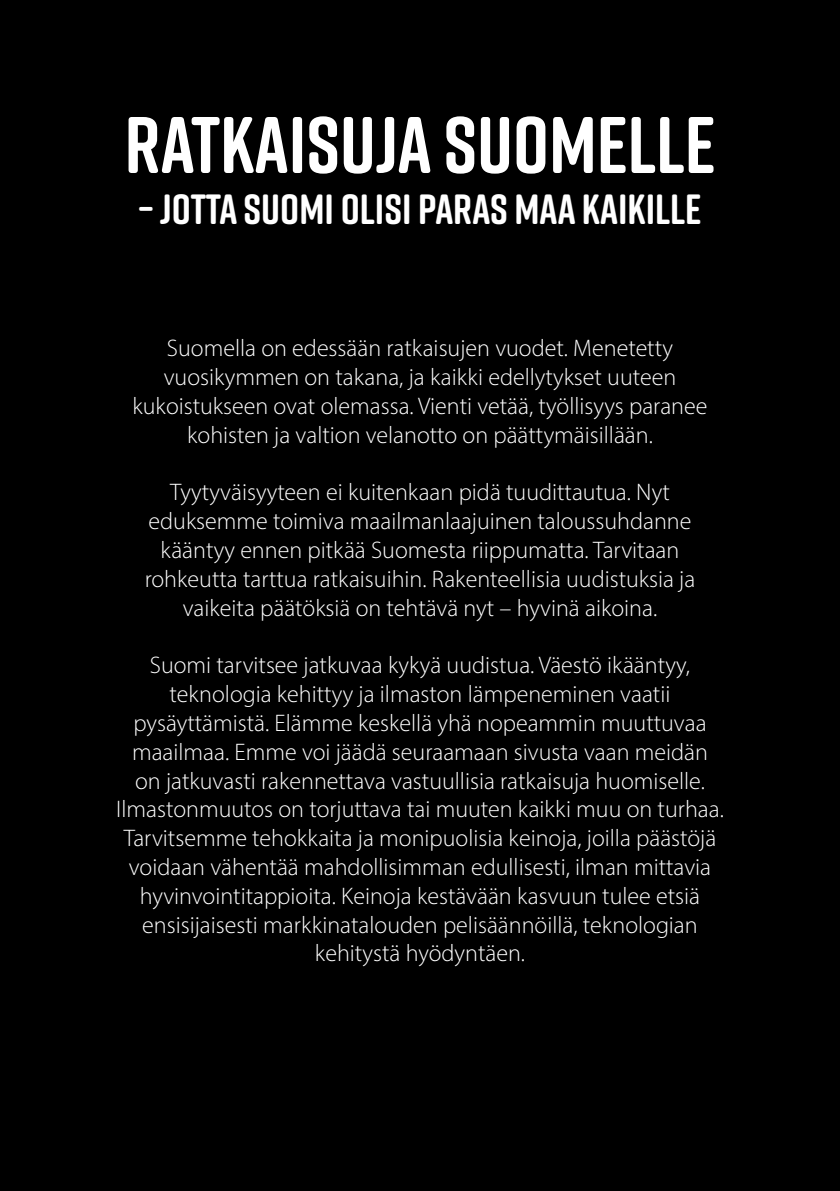
<style>
.page{position:relative;width:840px;height:1191px;background:#fff}
.page>*{position:absolute;margin:0;border:0;box-sizing:border-box;transform-origin:0 0}
.t1{font:700 80px "Rift Soft";color:#fff}
.t2{font:700 42.2px "Rift Soft";color:#fff}
.t3{font:300 24px/28.8px "Myriad Pro";color:#fff;text-align:center}
</style>
<div class="page">
<div style="left:0;top:0;width:839px;height:1191px;background:#000"></div>
<h1 class="t1" style="left:124px;top:88px;width:592px">RATKAISUJA SUOMELLE</h1>
<h2 class="t2" style="left:138px;top:179px;width:564px">– JOTTA SUOMI OLISI PARAS MAA KAIKILLE</h2>
<p class="t3" style="left:132px;top:334px;width:576px">Suomella on edessään ratkaisujen vuodet. Menetetty vuosikymmen on takana, ja kaikki edellytykset uuteen kukoistukseen ovat olemassa. Vienti vetää, työllisyys paranee kohisten ja valtion velanotto on päättymäisillään.</p>
<p class="t3" style="left:145px;top:478px;width:552px">Tyytyväisyyteen ei kuitenkaan pidä tuudittautua. Nyt eduksemme toimiva maailmanlaajuinen taloussuhdanne kääntyy ennen pitkää Suomesta riippumatta. Tarvitaan rohkeutta tarttua ratkaisuihin. Rakenteellisia uudistuksia ja vaikeita päätöksiä on tehtävä nyt – hyvinä aikoina.</p>
<p class="t3" style="left:116px;top:650px;width:609px">Suomi tarvitsee jatkuvaa kykyä uudistua. Väestö ikääntyy, teknologia kehittyy ja ilmaston lämpeneminen vaatii pysäyttämistä. Elämme keskellä yhä nopeammin muuttuvaa maailmaa. Emme voi jäädä seuraamaan sivusta vaan meidän<br>on jatkuvasti rakennettava vastuullisia ratkaisuja huomiselle.<br>Ilmastonmuutos on torjuttava tai muuten kaikki muu on turhaa.<br>Tarvitsemme tehokkaita ja monipuolisia keinoja, joilla päästöjä voidaan vähentää mahdollisimman edullisesti, ilman mittavia hyvinvointitappioita. Keinoja kestävään kasvuun tulee etsiä ensisijaisesti markkinatalouden pelisäännöillä, teknologian kehitystä hyödyntäen.</p>
</div>
